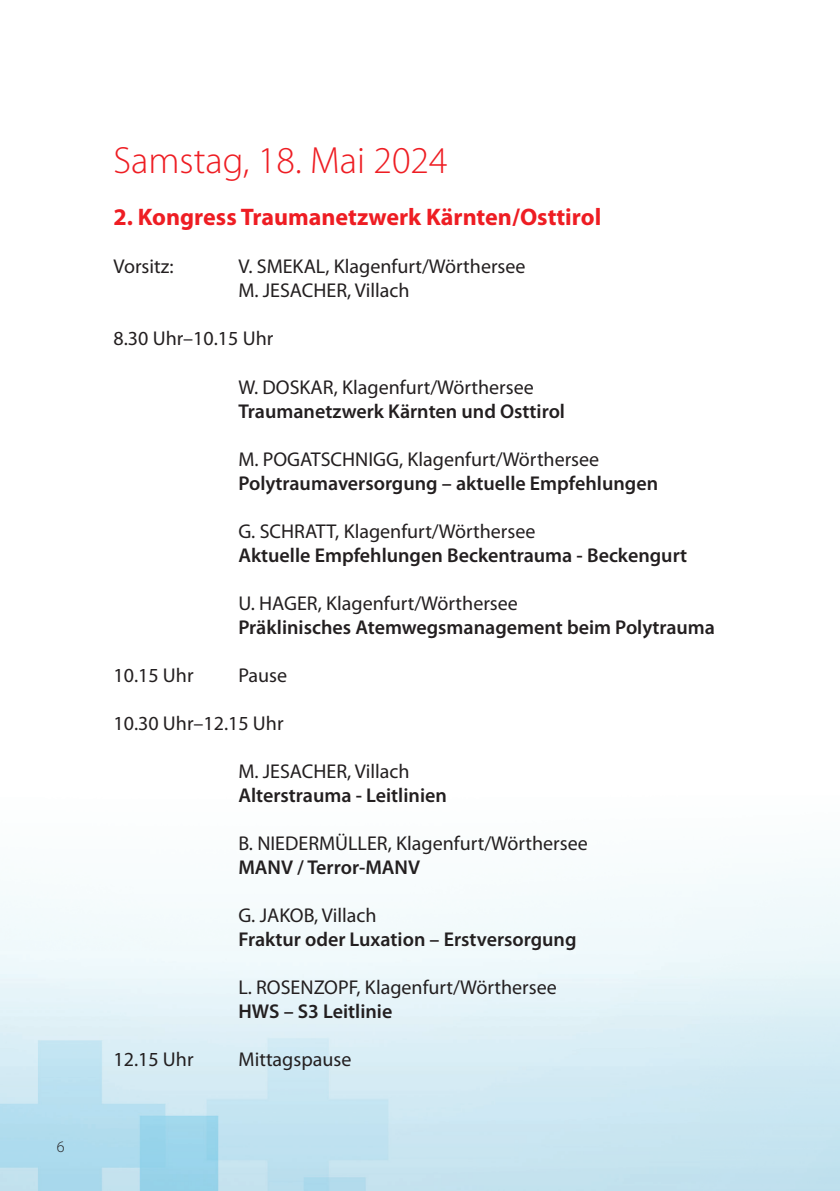
<style>
.page{position:relative;width:840px;height:1191px;background:#fff}
.page>*{position:absolute;margin:0;border:0;box-sizing:border-box;transform-origin:0 0}
.t1{font:300 38px "Myriad Pro";color:#ee1d23}
.t2{font:700 24px "Myriad Pro";color:#ee1d23}
.t3{font:20px/24px "Myriad Pro";color:#231f20}
.t4{font:600 20px "Myriad Pro";color:#231f20}
.t5{font:300 16px "Myriad Pro";color:#231f20}
</style>
<div class="page">
<p class="t5" style="left:57px;top:1137px;width:9px">6</p>
<h1 class="t1" style="left:113px;top:139px;width:335px">Samstag, 18. Mai 2024</h1>
<p class="t2" style="left:113px;top:204px;width:489px">2. Kongress Traumanetzwerk Kärnten/Osttirol</p>
<p class="t3" style="left:113px;top:255px;width:61px">Vorsitz:</p>
<p class="t3" style="left:238px;top:255px;width:288px">V. SMEKAL, Klagenfurt/Wörthersee<br>M. JESACHER, Villach</p>
<p class="t3" style="left:113px;top:327px;width:161px">8.30 Uhr–10.15 Uhr</p>
<p class="t3" style="left:238px;top:375px;width:297px">W. DOSKAR, Klagenfurt/Wörthersee</p>
<p class="t4" style="left:238px;top:400px;width:328px">Traumanetzwerk Kärnten und Osttirol</p>
<p class="t3" style="left:238px;top:447px;width:362px">M. POGATSCHNIGG, Klagenfurt/Wörthersee</p>
<p class="t4" style="left:238px;top:472px;width:421px">Polytraumaversorgung – aktuelle Empfehlungen</p>
<p class="t3" style="left:238px;top:519px;width:298px">G. SCHRATT, Klagenfurt/Wörthersee</p>
<p class="t4" style="left:238px;top:544px;width:450px">Aktuelle Empfehlungen Beckentrauma - Beckengurt</p>
<p class="t3" style="left:238px;top:591px;width:281px">U. HAGER, Klagenfurt/Wörthersee</p>
<p class="t4" style="left:238px;top:616px;width:478px">Präklinisches Atemwegsmanagement beim Polytrauma</p>
<p class="t3" style="left:113px;top:663px;width:81px">10.15 Uhr</p>
<p class="t3" style="left:238px;top:663px;width:50px">Pause</p>
<p class="t3" style="left:113px;top:711px;width:171px">10.30 Uhr–12.15 Uhr</p>
<p class="t3" style="left:238px;top:759px;width:173px">M. JESACHER, Villach</p>
<p class="t4" style="left:238px;top:784px;width:210px">Alterstrauma - Leitlinien</p>
<p class="t3" style="left:238px;top:831px;width:351px">B. NIEDERMÜLLER, Klagenfurt/Wörthersee</p>
<p class="t4" style="left:238px;top:856px;width:183px">MANV / Terror-MANV</p>
<p class="t3" style="left:238px;top:903px;width:140px">G. JAKOB, Villach</p>
<p class="t4" style="left:238px;top:928px;width:339px">Fraktur oder Luxation – Erstversorgung</p>
<p class="t3" style="left:238px;top:975px;width:320px">L. ROSENZOPF, Klagenfurt/Wörthersee</p>
<p class="t4" style="left:238px;top:1000px;width:155px">HWS – S3 Leitlinie</p>
<p class="t3" style="left:113px;top:1047px;width:81px">12.15 Uhr</p>
<p class="t3" style="left:238px;top:1047px;width:114px">Mittagspause</p>
</div>
